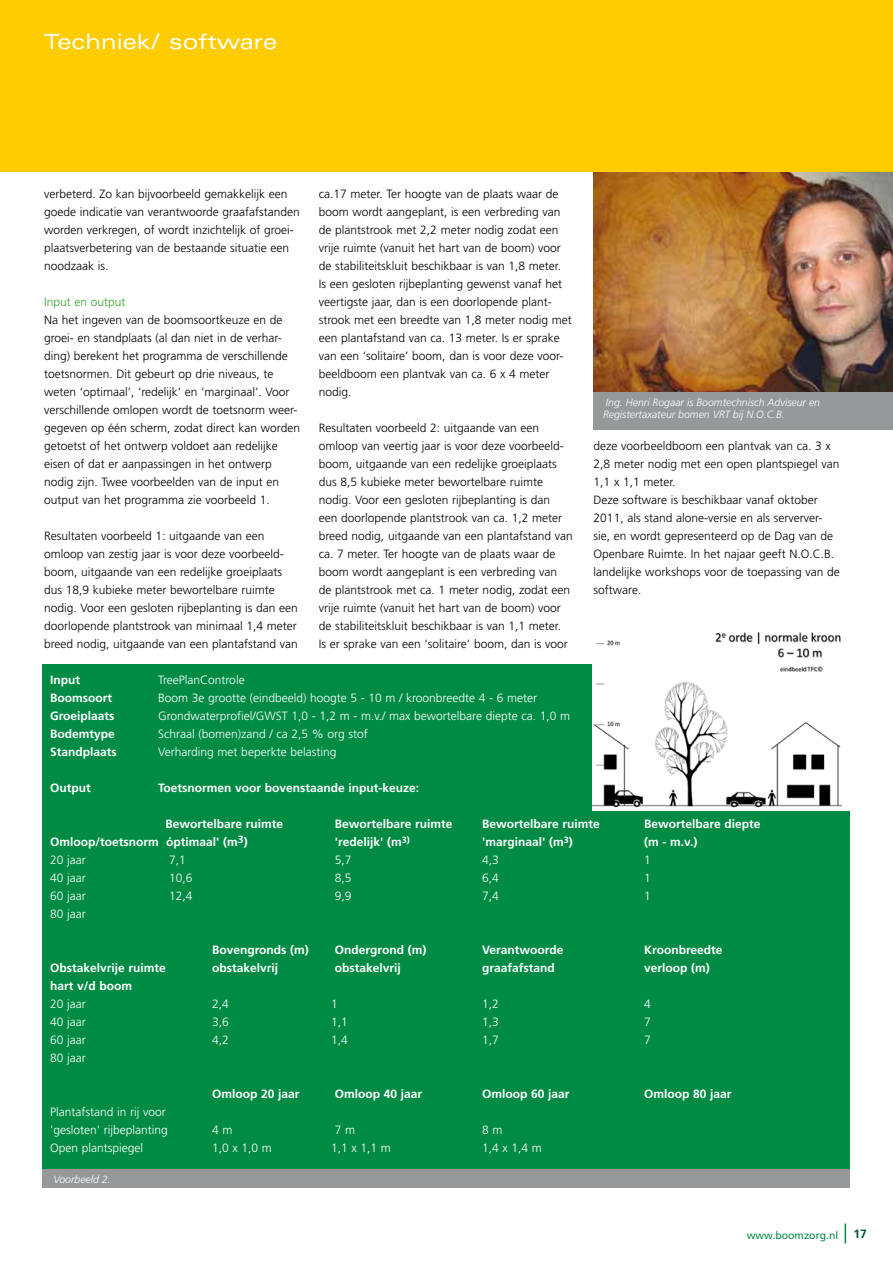
<style>
.page{position:relative;width:893px;height:1263px;background:#fff}
.page>*{position:absolute;margin:0;border:0;box-sizing:border-box;transform-origin:0 0}
.t1{font:expanded 21px "Univers";color:#fff}
.t2{font:300 12px/18px "Frutiger";color:#000}
.t3{font:700 12px "Frutiger";color:#fff}
.t4{font:300 12px/18px "Frutiger";color:#fff}
.t5{font:300 12px "Frutiger";color:#35a32c}
.t6{font:700 12px "Frutiger";color:#00523c}
.t7{font:italic 300 10.5px/12.6px "Frutiger";color:#fff}
.t8{font:10.5px "Frutiger";color:#008b45}
</style>
<div class="page">
<svg style="left:845px;top:1223px;width:1px;height:20px"></svg>
<div style="left:43px;top:665px;width:807px;height:512px;background:#008b45"></div>
<img style="left:592px;top:632px;width:258px;height:178px">
<div style="left:43px;top:1169px;width:807px;height:18px;background:#97989a"></div>
<img style="left:594px;top:171px;width:299px;height:221px">
<div style="left:594px;top:392px;width:299px;height:37px;background:#97989a"></div>
<div style="left:1px;top:0;width:892px;height:171px;background:#fecc00"></div>
<h1 class="t1" style="left:44px;top:29px;width:235px">Techniek/ software</h1>
<p class="t2" style="left:44px;top:185px;width:257px">verbeterd. Zo kan bijvoorbeeld gemakkelijk een goede indicatie van verantwoorde graafafstanden worden verkregen, of wordt inzichtelijk of groei&shy;plaatsverbetering van de bestaande situatie een noodzaak is.</p>
<p class="t5" style="left:44px;top:295px;width:83px">Input en output</p>
<p class="t2" style="left:44px;top:311px;width:257px">Na het ingeven van de boomsoortkeuze en de groei- en standplaats (al dan niet in de verhar&shy;ding) berekent het programma de verschillende toetsnormen. Dit gebeurt op drie niveaus, te weten ‘optimaal’, ‘redelijk’ en ‘marginaal’. Voor verschillende omlopen wordt de toetsnorm weer&shy;gegeven op één scherm, zodat direct kan worden getoetst of het ontwerp voldoet aan redelijke eisen of dat er aanpassingen in het ontwerp nodig zijn. Twee voorbeelden van de input en output van het programma zie voorbeeld 1.</p>
<p class="t2" style="left:44px;top:527px;width:255px">Resultaten voorbeeld 1: uitgaande van een omloop van zestig jaar is voor deze voorbeeld&shy;boom, uitgaande van een redelijke groeiplaats dus 18,9 kubieke meter bewortelbare ruimte nodig. Voor een gesloten rijbeplanting is dan een doorlopende plantstrook van minimaal 1,4 meter breed nodig, uitgaande van een plantafstand van</p>
<p class="t2" style="left:319px;top:185px;width:254px">ca.17 meter. Ter hoogte van de plaats waar de boom wordt aangeplant, is een verbreding van de plantstrook met 2,2 meter nodig zodat een vrije ruimte (vanuit het hart van de boom) voor de stabiliteitskluit beschikbaar is van 1,8 meter.<br>Is een gesloten rijbeplanting gewenst vanaf het veertigste jaar, dan is een doorlopende plant&shy;strook met een breedte van 1,8 meter nodig met een plantafstand van ca. 13 meter. Is er sprake van een ‘solitaire’ boom, dan is voor deze voor&shy;beeldboom een plantvak van ca. 6 x 4 meter nodig.</p>
<p class="t2" style="left:319px;top:419px;width:255px">Resultaten voorbeeld 2: uitgaande van een omloop van veertig jaar is voor deze voorbeeld&shy;boom, uitgaande van een redelijke groeiplaats dus 8,5 kubieke meter bewortelbare ruimte nodig. Voor een gesloten rijbeplanting is dan<br>een doorlopende plantstrook van ca. 1,2 meter breed nodig, uitgaande van een plantafstand van ca. 7 meter. Ter hoogte van de plaats waar de boom wordt aangeplant is een verbreding van de plantstrook met ca. 1 meter nodig, zodat een vrije ruimte (vanuit het hart van de boom) voor de stabiliteitskluit beschikbaar is van 1,1 meter.<br>Is er sprake van een ‘solitaire’ boom, dan is voor</p>
<p class="t7" style="left:603px;top:396px;width:219px">Ing. Henri Rogaar is Boomtechnisch Adviseur en<br>Registertaxateur bomen VRT bij N.O.C.B.</p>
<p class="t2" style="left:594px;top:437px;width:248px">deze voorbeeldboom een plantvak van ca. 3 x 2,8 meter nodig met een open plantspiegel van 1,1 x 1,1 meter.<br>Deze software is beschikbaar vanaf oktober 2011, als stand alone-versie en als serverver&shy;sie, en wordt gepresenteerd op de Dag van de Openbare Ruimte. In het najaar geeft N.O.C.B. landelijke workshops voor de toepassing van de software.</p>
<p class="t3" style="left:50px;top:673px;width:31px">Input</p>
<p class="t4" style="left:158px;top:671px;width:88px">TreePlanControle</p>
<p class="t3" style="left:50px;top:691px;width:63px">Boomsoort</p>
<p class="t4" style="left:158px;top:689px;width:380px">Boom 3e grootte (eindbeeld) hoogte 5 - 10 m / kroonbreedte 4 - 6 meter</p>
<p class="t3" style="left:50px;top:709px;width:66px">Groeiplaats</p>
<p class="t4" style="left:158px;top:707px;width:413px">Grondwaterprofiel/GWST 1,0 - 1,2 m - m.v./ max bewortelbare diepte ca. 1,0 m</p>
<p class="t3" style="left:50px;top:727px;width:66px">Bodemtype</p>
<p class="t4" style="left:158px;top:725px;width:211px">Schraal (bomen)zand / ca 2,5 % org stof</p>
<p class="t3" style="left:50px;top:745px;width:68px">Standplaats</p>
<p class="t4" style="left:158px;top:743px;width:180px">Verharding met beperkte belasting</p>
<p class="t3" style="left:50px;top:781px;width:42px">Output</p>
<p class="t3" style="left:158px;top:781px;width:263px">Toetsnormen voor bovenstaande input-keuze:</p>
<p class="t3" style="left:166px;top:817px;width:119px">Bewortelbare ruimte</p>
<p class="t3" style="left:335px;top:817px;width:119px">Bewortelbare ruimte</p>
<p class="t3" style="left:482px;top:817px;width:119px">Bewortelbare ruimte</p>
<p class="t3" style="left:644px;top:817px;width:118px">Bewortelbare diepte</p>
<p class="t3" style="left:50px;top:835px;width:199px">Omloop/toetsnorm óptimaal' (m<sup>3</sup>)</p>
<p class="t3" style="left:335px;top:835px;width:76px">'redelijk' (m<sup>3)</sup></p>
<p class="t3" style="left:482px;top:835px;width:92px">'marginaal' (m<sup>3</sup>)</p>
<p class="t3" style="left:644px;top:835px;width:55px">(m - m.v.)</p>
<p class="t4" style="left:50px;top:851px;width:37px">20 jaar</p>
<p class="t4" style="left:169px;top:851px;width:18px">7,1</p>
<p class="t4" style="left:335px;top:851px;width:18px">5,7</p>
<p class="t4" style="left:482px;top:851px;width:18px">4,3</p>
<p class="t4" style="left:644px;top:851px;width:8px">1</p>
<p class="t4" style="left:50px;top:869px;width:37px">40 jaar</p>
<p class="t4" style="left:169px;top:869px;width:25px">10,6</p>
<p class="t4" style="left:335px;top:869px;width:18px">8,5</p>
<p class="t4" style="left:482px;top:869px;width:18px">6,4</p>
<p class="t4" style="left:644px;top:869px;width:8px">1</p>
<p class="t4" style="left:50px;top:887px;width:37px">60 jaar</p>
<p class="t4" style="left:169px;top:887px;width:25px">12,4</p>
<p class="t4" style="left:335px;top:887px;width:18px">9,9</p>
<p class="t4" style="left:482px;top:887px;width:18px">7,4</p>
<p class="t4" style="left:644px;top:887px;width:8px">1</p>
<p class="t4" style="left:50px;top:905px;width:37px">80 jaar</p>
<p class="t3" style="left:212px;top:943px;width:98px">Bovengronds (m)</p>
<p class="t3" style="left:335px;top:943px;width:93px">Ondergrond (m)</p>
<p class="t3" style="left:482px;top:943px;width:83px">Verantwoorde</p>
<p class="t3" style="left:644px;top:943px;width:80px">Kroonbreedte</p>
<p class="t3" style="left:50px;top:961px;width:117px">Obstakelvrije ruimte</p>
<p class="t3" style="left:212px;top:961px;width:68px">obstakelvrij</p>
<p class="t3" style="left:335px;top:961px;width:68px">obstakelvrij</p>
<p class="t3" style="left:482px;top:961px;width:74px">graafafstand</p>
<p class="t3" style="left:644px;top:961px;width:67px">verloop (m)</p>
<p class="t3" style="left:50px;top:979px;width:84px">hart v/d boom</p>
<p class="t4" style="left:50px;top:995px;width:37px">20 jaar</p>
<p class="t4" style="left:212px;top:995px;width:18px">2,4</p>
<p class="t4" style="left:331px;top:995px;width:8px">1</p>
<p class="t4" style="left:482px;top:995px;width:18px">1,2</p>
<p class="t4" style="left:644px;top:995px;width:8px">4</p>
<p class="t4" style="left:50px;top:1013px;width:37px">40 jaar</p>
<p class="t4" style="left:212px;top:1013px;width:18px">3,6</p>
<p class="t4" style="left:331px;top:1013px;width:18px">1,1</p>
<p class="t4" style="left:482px;top:1013px;width:18px">1,3</p>
<p class="t4" style="left:644px;top:1013px;width:8px">7</p>
<p class="t4" style="left:50px;top:1031px;width:37px">60 jaar</p>
<p class="t4" style="left:212px;top:1031px;width:18px">4,2</p>
<p class="t4" style="left:331px;top:1031px;width:18px">1,4</p>
<p class="t4" style="left:482px;top:1031px;width:18px">1,7</p>
<p class="t4" style="left:644px;top:1031px;width:8px">7</p>
<p class="t4" style="left:50px;top:1049px;width:37px">80 jaar</p>
<p class="t3" style="left:212px;top:1087px;width:89px">Omloop 20 jaar</p>
<p class="t3" style="left:335px;top:1087px;width:89px">Omloop 40 jaar</p>
<p class="t3" style="left:482px;top:1087px;width:89px">Omloop 60 jaar</p>
<p class="t3" style="left:644px;top:1087px;width:89px">Omloop 80 jaar</p>
<p class="t4" style="left:50px;top:1103px;width:119px">Plantafstand in rij voor 'gesloten' rijbeplanting</p>
<p class="t4" style="left:212px;top:1121px;width:22px">4 m</p>
<p class="t4" style="left:335px;top:1121px;width:22px">7 m</p>
<p class="t4" style="left:482px;top:1121px;width:22px">8 m</p>
<p class="t4" style="left:50px;top:1139px;width:95px">Open plantspiegel</p>
<p class="t4" style="left:212px;top:1139px;width:61px">1,0 x 1,0 m</p>
<p class="t4" style="left:331px;top:1139px;width:61px">1,1 x 1,1 m</p>
<p class="t4" style="left:482px;top:1139px;width:61px">1,4 x 1,4 m</p>
<p class="t7" style="left:53px;top:1172px;width:59px">Voorbeeld 2.</p>
<p class="t8" style="left:747px;top:1229px;width:93px">www.boomzorg.nl</p>
<p class="t6" style="left:853px;top:1227px;width:15px">17</p>
</div>
